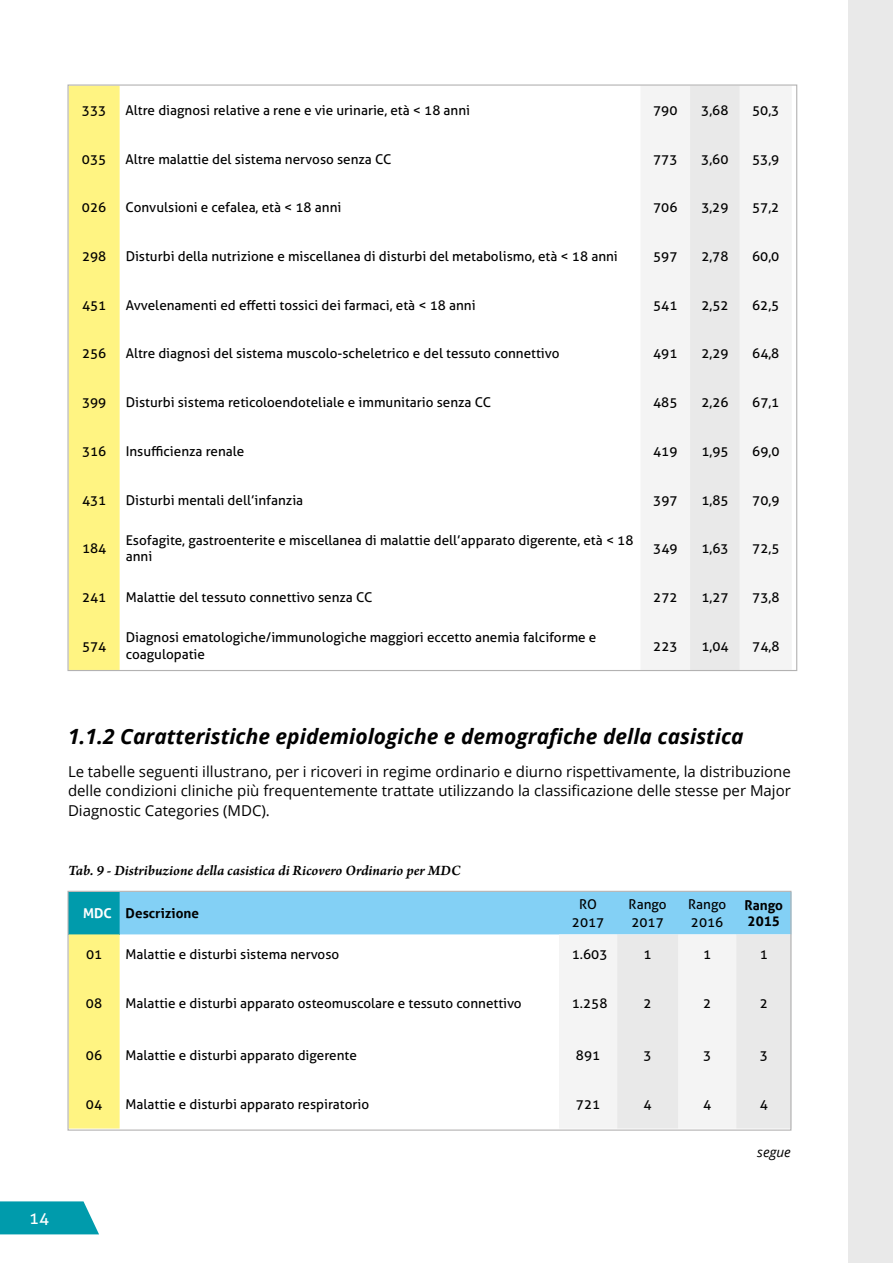
<style>
.page{position:relative;width:893px;height:1263px;background:#fff}
.page>*{position:absolute;margin:0;border:0;box-sizing:border-box;transform-origin:0 0}
.t1{font:italic 700 21px "Open Sans";color:#000}
.t2{font:16.5px "Aller";color:#fff}
.t3{font:15px/19.5px "Open Sans";color:#000;text-align:justify}
.t4{font:15px "Arno Pro Smbd Italic Sm Text";letter-spacing:-.005em;color:#000}
.t5{font:13.5px/18px "Aller";color:#000}
.t6{font:700 13.5px/16.5px "Aller";color:#000}
.t7{font:italic 13.5px "Open Sans";color:#000}
.s1{color:#fff}
</style>
<div class="page">
<div style="left:848px;top:0;width:45px;height:1263px;background:#e9e9e9"></div>
<svg style="left:0;top:1201px;width:99px;height:33px;background:#17a4b3"></svg>
<div style="left:69px;top:86px;width:51px;height:583px;background:#fff482"></div>
<div style="left:641px;top:86px;width:150px;height:583px;background:#f4f4f4"></div>
<div style="left:690px;top:86px;width:50px;height:583px;background:#e9e9e9"></div>
<svg style="left:69px;top:893px;width:720px;height:235px"></svg>
<div style="left:67px;top:891px;width:724px;height:240px;border:1px solid #b3b2b2"></div>
<p class="t5" style="left:82px;top:101px;width:26px">333</p>
<p class="t5" style="left:126px;top:101px;width:346px">Altre diagnosi relative a rene e vie urinarie, età &lt; 18 anni</p>
<p class="t5" style="left:653px;top:101px;width:26px">790</p>
<p class="t5" style="left:701px;top:101px;width:29px">3,68</p>
<p class="t5" style="left:752px;top:101px;width:29px">50,3</p>
<p class="t5" style="left:82px;top:150px;width:26px">035</p>
<p class="t5" style="left:126px;top:150px;width:267px">Altre malattie del sistema nervoso senza CC</p>
<p class="t5" style="left:653px;top:150px;width:26px">773</p>
<p class="t5" style="left:701px;top:150px;width:29px">3,60</p>
<p class="t5" style="left:752px;top:150px;width:29px">53,9</p>
<p class="t5" style="left:82px;top:198px;width:26px">026</p>
<p class="t5" style="left:126px;top:198px;width:217px">Convulsioni e cefalea, età &lt; 18 anni</p>
<p class="t5" style="left:653px;top:198px;width:26px">706</p>
<p class="t5" style="left:701px;top:198px;width:29px">3,29</p>
<p class="t5" style="left:752px;top:198px;width:29px">57,2</p>
<p class="t5" style="left:82px;top:247px;width:26px">298</p>
<p class="t5" style="left:126px;top:247px;width:494px">Disturbi della nutrizione e miscellanea di disturbi del metabolismo, età &lt; 18 anni</p>
<p class="t5" style="left:653px;top:247px;width:26px">597</p>
<p class="t5" style="left:701px;top:247px;width:29px">2,78</p>
<p class="t5" style="left:752px;top:247px;width:29px">60,0</p>
<p class="t5" style="left:82px;top:296px;width:26px">451</p>
<p class="t5" style="left:126px;top:296px;width:351px">Avvelenamenti ed effetti tossici dei farmaci, età &lt; 18 anni</p>
<p class="t5" style="left:653px;top:296px;width:26px">541</p>
<p class="t5" style="left:701px;top:296px;width:29px">2,52</p>
<p class="t5" style="left:752px;top:296px;width:29px">62,5</p>
<p class="t5" style="left:82px;top:345px;width:26px">256</p>
<p class="t5" style="left:126px;top:345px;width:435px">Altre diagnosi del sistema muscolo-scheletrico e del tessuto connettivo</p>
<p class="t5" style="left:653px;top:345px;width:26px">491</p>
<p class="t5" style="left:701px;top:345px;width:29px">2,29</p>
<p class="t5" style="left:752px;top:345px;width:29px">64,8</p>
<p class="t5" style="left:82px;top:393px;width:26px">399</p>
<p class="t5" style="left:126px;top:393px;width:367px">Disturbi sistema reticoloendoteliale e immunitario senza CC</p>
<p class="t5" style="left:653px;top:393px;width:26px">485</p>
<p class="t5" style="left:701px;top:393px;width:29px">2,26</p>
<p class="t5" style="left:752px;top:393px;width:29px">67,1</p>
<p class="t5" style="left:82px;top:442px;width:26px">316</p>
<p class="t5" style="left:126px;top:442px;width:120px">Insufficienza renale</p>
<p class="t5" style="left:653px;top:442px;width:26px">419</p>
<p class="t5" style="left:701px;top:442px;width:29px">1,95</p>
<p class="t5" style="left:752px;top:442px;width:29px">69,0</p>
<p class="t5" style="left:82px;top:491px;width:26px">431</p>
<p class="t5" style="left:126px;top:491px;width:179px">Disturbi mentali dell’infanzia</p>
<p class="t5" style="left:653px;top:491px;width:26px">397</p>
<p class="t5" style="left:701px;top:491px;width:29px">1,85</p>
<p class="t5" style="left:752px;top:491px;width:29px">70,9</p>
<p class="t5" style="left:82px;top:539px;width:26px">184</p>
<p class="t5" style="left:126px;top:532px;width:509px;line-height:16.5px">Esofagite, gastroenterite e miscellanea di malattie dell’apparato digerente, età &lt; 18 anni</p>
<p class="t5" style="left:653px;top:539px;width:26px">349</p>
<p class="t5" style="left:701px;top:539px;width:29px">1,63</p>
<p class="t5" style="left:752px;top:539px;width:29px">72,5</p>
<p class="t5" style="left:82px;top:588px;width:26px">241</p>
<p class="t5" style="left:126px;top:588px;width:248px">Malattie del tessuto connettivo senza CC</p>
<p class="t5" style="left:653px;top:588px;width:26px">272</p>
<p class="t5" style="left:701px;top:588px;width:29px">1,27</p>
<p class="t5" style="left:752px;top:588px;width:29px">73,8</p>
<p class="t5" style="left:82px;top:637px;width:26px">574</p>
<p class="t5" style="left:126px;top:629px;width:472px;line-height:16.5px">Diagnosi ematologiche/immunologiche maggiori eccetto anemia falciforme e coagulopatie</p>
<p class="t5" style="left:653px;top:637px;width:26px">223</p>
<p class="t5" style="left:701px;top:637px;width:29px">1,04</p>
<p class="t5" style="left:752px;top:637px;width:29px">74,8</p>
<h1 class="t1" style="left:68px;top:722px;width:677px">1.1.2 Caratteristiche epidemiologiche e demografiche della casistica</h1>
<p class="t3" style="left:68px;top:761px;width:724px">Le tabelle seguenti illustrano, per i ricoveri in regime ordinario e diurno rispettivamente, la distribuzione delle condizioni cliniche più frequentemente trattate utilizzando la classificazione delle stesse per Major Diagnostic Categories (MDC).</p>
<p class="t4" style="left:68px;top:861px;width:394px">Tab. 9 - Distribuzione della casistica di Ricovero Ordinario per MDC</p>
<p class="t6" style="left:83px;top:905px;width:117px"><span class="s1">MDC</span> Descrizione</p>
<p class="t5" style="left:572px;top:895px;width:34px;text-align:center">RO<br>2017</p>
<p class="t5" style="left:629px;top:895px;width:39px">Rango<br>2017</p>
<p class="t5" style="left:688px;top:895px;width:39px">Rango<br>2016</p>
<p class="t6" style="left:745px;top:897px;width:40px">Rango<br>2015</p>
<p class="t5" style="left:86px;top:945px;width:18px">01</p>
<p class="t5" style="left:126px;top:945px;width:215px">Malattie e disturbi sistema nervoso</p>
<p class="t5" style="left:572px;top:945px;width:37px">1.603</p>
<p class="t5" style="left:644px;top:945px;width:10px">1</p>
<p class="t5" style="left:703px;top:945px;width:10px">1</p>
<p class="t5" style="left:760px;top:945px;width:10px">1</p>
<p class="t5" style="left:86px;top:994px;width:18px">08</p>
<p class="t5" style="left:126px;top:994px;width:398px">Malattie e disturbi apparato osteomuscolare e tessuto connettivo</p>
<p class="t5" style="left:572px;top:994px;width:37px">1.258</p>
<p class="t5" style="left:643px;top:994px;width:10px">2</p>
<p class="t5" style="left:703px;top:994px;width:10px">2</p>
<p class="t5" style="left:760px;top:994px;width:10px">2</p>
<p class="t5" style="left:86px;top:1047px;width:18px">06</p>
<p class="t5" style="left:126px;top:1047px;width:233px">Malattie e disturbi apparato digerente</p>
<p class="t5" style="left:576px;top:1047px;width:26px">891</p>
<p class="t5" style="left:643px;top:1047px;width:10px">3</p>
<p class="t5" style="left:703px;top:1047px;width:10px">3</p>
<p class="t5" style="left:760px;top:1047px;width:10px">3</p>
<p class="t5" style="left:86px;top:1095px;width:18px">04</p>
<p class="t5" style="left:126px;top:1095px;width:245px">Malattie e disturbi apparato respiratorio</p>
<p class="t5" style="left:576px;top:1095px;width:26px">721</p>
<p class="t5" style="left:643px;top:1095px;width:10px">4</p>
<p class="t5" style="left:703px;top:1095px;width:10px">4</p>
<p class="t5" style="left:760px;top:1095px;width:10px">4</p>
<p class="t7" style="left:757px;top:1143px;width:35px">segue</p>
<p class="t2" style="left:29px;top:1208px;width:21px">14</p>
</div>
